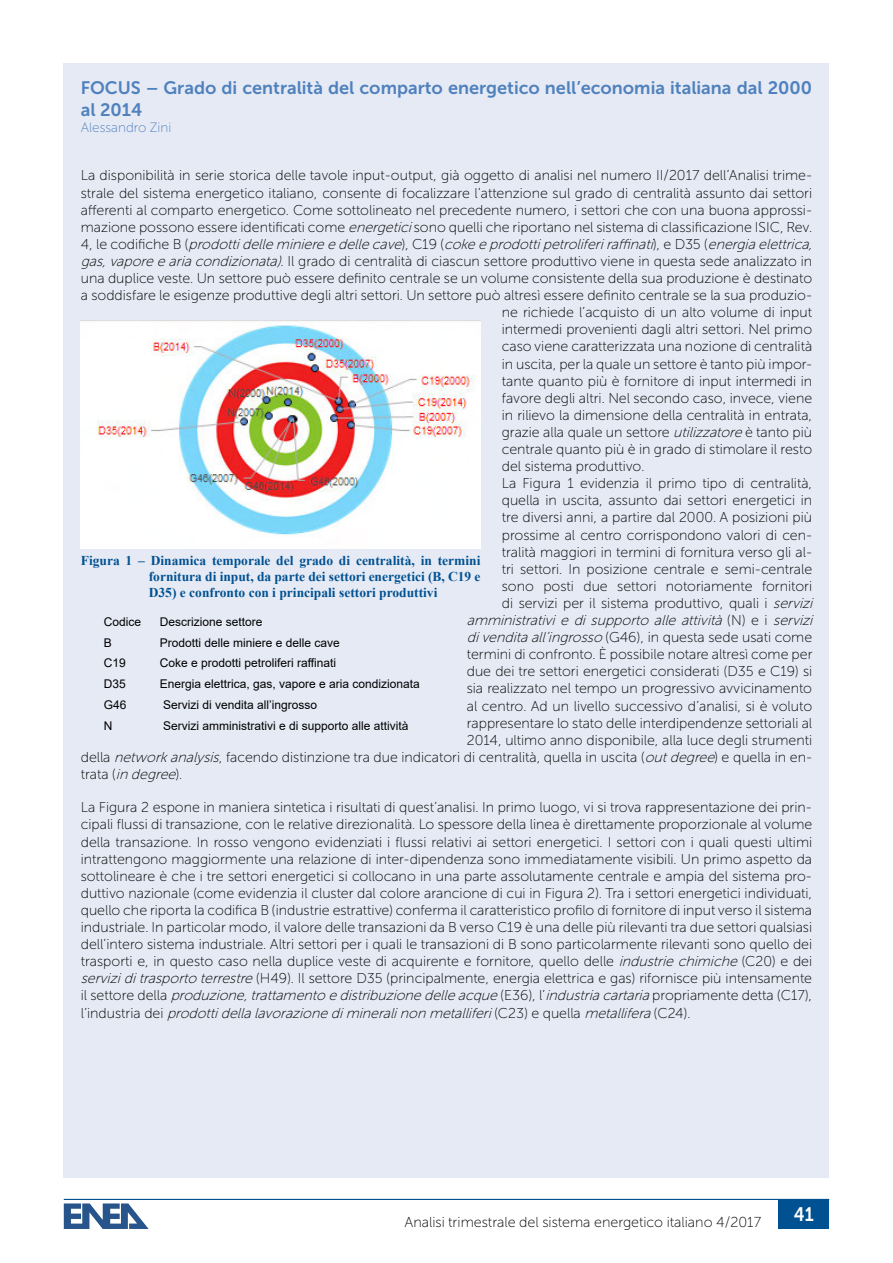
<style>
.page{position:relative;width:893px;height:1263px;background:#fff}
.page>*{position:absolute;margin:0;border:0;box-sizing:border-box;transform-origin:0 0}
.t1{font:19.5px "Museo Sans Cyrl 700";color:#fff;scale:.9 1}
.t2{font:18px/21.6px "Museo Sans Cyrl 700";color:#4f81bd}
.t3{font:14.4px "Museo Sans Cyrl 100";color:#000}
.t4{font:14.25px/17.1px "Museo Sans Cyrl 100";color:#000;text-align:justify}
.t5{font:italic 14.25px "Museo Sans Cyrl 100";color:#000}
.t6{font:700 13.5px/16.2px "Times New Roman";color:#005191;text-align:justify}
.t7{font:13.5px "Museo Sans Cyrl 100";color:#4f81bd}
.t8{font:12px "Arial";color:#000}
.s1{font-style:italic}
.s2{font-style:normal}
</style>
<div class="page">
<div style="left:779px;top:1199px;width:50px;height:30px;background:#005191"></div>
<hr style="left:64px;top:1199px;width:765px;height:1px;background:#005191">
<svg style="left:64px;top:1203px;width:85px;height:26px"></svg>
<div style="left:64px;top:64px;width:765px;height:1114px;background:#e6eaf5"></div>
<img style="left:81px;top:321px;width:399px;height:228px">
<p class="t2" style="left:81px;top:77px;width:733px">FOCUS – Grado di centralità del comparto energetico nell’economia italiana dal 2000 al 2014</p>
<p class="t7" style="left:81px;top:120px;width:92px">Alessandro Zini</p>
<p class="t4" style="left:81px;top:167px;width:733px">La disponibilità in serie storica delle tavole input-output, già oggetto di analisi nel numero II/2017 dell’Analisi trime-</p>
<p class="t4" style="left:81px;top:184px;width:733px">strale del sistema energetico italiano, consente di focalizzare l’attenzione sul grado di centralità assunto dai settori</p>
<p class="t4" style="left:81px;top:201px;width:733px">afferenti al comparto energetico. Come sottolineato nel precedente numero, i settori che con una buona approssi-</p>
<p class="t4" style="left:81px;top:218px;width:733px">mazione possono essere identificati come <span class="s1">energetici</span>sono quelli che riportano nel sistema di classificazione ISIC, Rev.</p>
<p class="t5" style="left:81px;top:236px;width:737px"><span class="s2">4 , l e c o d i fi c h e B (</span> prodottidelle miniere e delle cave<span class="s2">) , C 1 9 (</span> coke e prodottipetroliferiraffinati<span class="s2">) , e D 3 5 (</span> energiaelettrica,</p>
<p class="t4" style="left:81px;top:253px;width:733px"><span class="s1">gas,vapore e ariacondizionata).</span>Il grado di centralità di ciascun settore produttivo viene in questa sede analizzato in</p>
<p class="t4" style="left:81px;top:270px;width:733px">una duplice veste. Un settore può essere definito centrale se un volume consistente della sua produzione è destinato</p>
<p class="t4" style="left:81px;top:287px;width:733px">a soddisfare le esigenze produttive degli altri settori. Un settore può altresì essere definito centrale se la sua produzio-</p>
<p class="t4" style="left:502px;top:304px;width:312px">ne richiede l’acquisto di un alto volume di input</p>
<p class="t4" style="left:502px;top:321px;width:312px">intermedi provenienti dagli altri settori. Nel primo</p>
<p class="t4" style="left:502px;top:338px;width:312px">caso viene caratterizzata una nozione di centralità</p>
<p class="t4" style="left:502px;top:355px;width:312px">in uscita, per la quale un settore è tanto più impor-</p>
<p class="t4" style="left:502px;top:372px;width:312px">tante quanto più è fornitore di input intermedi in</p>
<p class="t4" style="left:502px;top:389px;width:312px">favore degli altri. Nel secondo caso, invece, viene</p>
<p class="t4" style="left:502px;top:407px;width:312px">in rilievo la dimensione della centralità in entrata,</p>
<p class="t4" style="left:502px;top:424px;width:312px">grazie alla quale un settore <span class="s1">utilizzatore</span> è tanto più</p>
<p class="t4" style="left:502px;top:441px;width:312px">centrale quanto più è in grado di stimolare il resto</p>
<p class="t4" style="left:502px;top:458px;width:144px">del sistema produttivo.</p>
<p class="t4" style="left:502px;top:475px;width:312px">La Figura 1 evidenzia il primo tipo di centralità,</p>
<p class="t4" style="left:502px;top:492px;width:312px">quella in uscita, assunto dai settori energetici in</p>
<p class="t4" style="left:502px;top:509px;width:312px">tre diversi anni, a partire dal 2000. A posizioni più</p>
<p class="t4" style="left:502px;top:526px;width:312px">prossime al centro corrispondono valori di cen-</p>
<p class="t4" style="left:502px;top:543px;width:312px">tralità maggiori in termini di fornitura verso gli al-</p>
<p class="t4" style="left:502px;top:560px;width:312px">tri settori. In posizione centrale e semi-centrale</p>
<p class="t4" style="left:502px;top:578px;width:312px">sono posti due settori notoriamente fornitori</p>
<p class="t4" style="left:502px;top:595px;width:316px">di servizi per il sistema produttivo, quali i <span class="s1">servizi</span></p>
<p class="t5" style="left:467px;top:613px;width:351px">amministrativi e di supporto alle attività <span class="s2">( N ) e i</span> servizi</p>
<p class="t4" style="left:467px;top:629px;width:347px"><span class="s1">divenditaall’ingrosso</span> (G46), in questa sede usati come</p>
<p class="t4" style="left:467px;top:646px;width:347px">termini di confronto. È possibile notare altresì come per</p>
<p class="t4" style="left:467px;top:663px;width:347px">due dei tre settori energetici considerati (D35 e C19) si</p>
<p class="t4" style="left:467px;top:680px;width:347px">sia realizzato nel tempo un progressivo avvicinamento</p>
<p class="t4" style="left:467px;top:697px;width:347px">al centro. Ad un livello successivo d’analisi, si è voluto</p>
<p class="t4" style="left:467px;top:714px;width:347px">rappresentare lo stato delle interdipendenze settoriali al</p>
<p class="t4" style="left:467px;top:731px;width:347px">2014, ultimo anno disponibile, alla luce degli strumenti</p>
<p class="t4" style="left:81px;top:749px;width:733px">della <span class="s1">networkanalysis</span>, facendo distinzione tra due indicatori di centralità, quella in uscita (<span class="s1">outdegree</span>) e quella in en-</p>
<p class="t4" style="left:81px;top:766px;width:103px">t ra ta ( <span class="s1">in degree</span>) .</p>
<p class="t4" style="left:81px;top:799px;width:733px">La Figura 2 espone in maniera sintetica i risultati di quest’analisi. In primo luogo, vi si trova rappresentazione dei prin&shy;cipali flussi di transazione, con le relative direzionalità. Lo spessore della linea è direttamente proporzionale al volume della transazione. In rosso vengono evidenziati i flussi relativi ai settori energetici. I settori con i quali questi ultimi intrattengono maggiormente una relazione di inter-dipendenza sono immediatamente visibili. Un primo aspetto da sottolineare è che i tre settori energetici si collocano in una parte assolutamente centrale e ampia del sistema pro&shy;duttivo nazionale (come evidenzia il cluster dal colore arancione di cui in Figura 2). Tra i settori energetici individuati, quello che riporta la codifica B (industrie estrattive) conferma il caratteristico profilo di fornitore di input verso il sistema industriale. In particolar modo, il valore delle transazioni da B verso C19 è una delle più rilevanti tra due settori qualsiasi dell’intero sistema industriale. Altri settori per i quali le transazioni di B sono particolarmente rilevanti sono quello dei trasporti e, in questo caso nella duplice veste di acquirente e fornitore, quello delle <span class="s1">industrie chimiche</span> (C20) e dei <span class="s1">serviziditrasporto terrestre</span> (H49). Il settore D35 (principalmente, energia elettrica e gas) rifornisce più intensamente i l s e t t o r e d e l l a <span class="s1">produzione,trattamento e distribuzione delle acque</span> ( E 3 6 ) , l ’ <span class="s1">industriacartaria</span>p r o p r i a m e n t e d e t t a ( C 1 7 ) , l ’ i n d u s t r i a d e i <span class="s1">prodottidellalavorazione dimineralinon metalliferi</span>( C 2 3 ) e q u e l l a <span class="s1">metallifera</span>( C 2 4 ) .</p>
<p class="t6" style="left:149px;top:552px;width:333px;text-indent:-68px">Figura 1 – Dinamica temporale del grado di centralità, in termini fornitura di input, da parte dei settori energetici (B, C19 e D35) e confronto con i principali settori produttivi</p>
<p class="t8" style="left:104px;top:613px;width:39px">Codice</p>
<p class="t8" style="left:160px;top:613px;width:104px">Descrizione settore</p>
<p class="t8" style="left:104px;top:634px;width:10px">B</p>
<p class="t8" style="left:160px;top:634px;width:182px">Prodotti delle miniere e delle cave</p>
<p class="t8" style="left:104px;top:655px;width:24px">C19</p>
<p class="t8" style="left:160px;top:655px;width:178px">Coke e prodotti petroliferi raffinati</p>
<p class="t8" style="left:104px;top:676px;width:24px">D35</p>
<p class="t8" style="left:160px;top:676px;width:262px">Energia elettrica, gas, vapore e aria condizionata</p>
<p class="t8" style="left:104px;top:696px;width:24px">G46</p>
<p class="t8" style="left:163px;top:696px;width:156px">Servizi di vendita all’ingrosso</p>
<p class="t8" style="left:104px;top:717px;width:10px">N</p>
<p class="t8" style="left:163px;top:717px;width:247px">Servizi amministrativi e di supporto alle attività</p>
<p class="t3" style="left:405px;top:1214px;width:358px">Analisi trimestrale del sistema energetico italiano 4/2017</p>
<h1 class="t1" style="left:794px;top:1204px;width:24px">41</h1>
</div>
